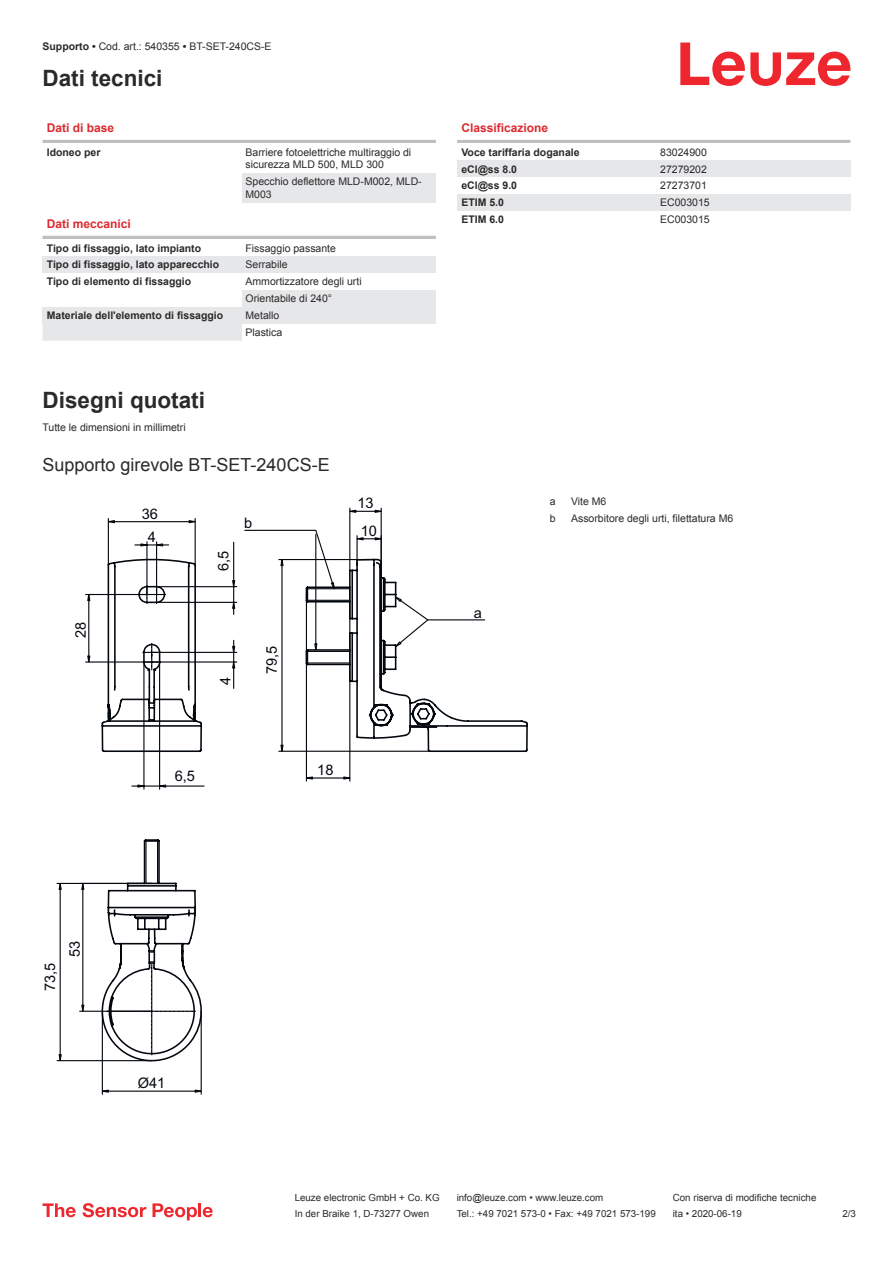
<style>
.page{position:relative;width:893px;height:1263px;background:#fff}
.page>*{position:absolute;margin:0;border:0;box-sizing:border-box;transform-origin:0 0}
.t1{font:700 22.5px "Arial";color:#2b292a}
.t2{font:18px "Arial";color:#2b292a}
.t3{font:14.55px/23.2px "Arial";color:#03080e;text-align:center}
.t4{font:700 12px "Arial";color:#db2a30}
.t5{font:10.5px/12.6px "Arial";color:#2b292a}
.t6{font:700 10.5px "Arial";color:#2b292a}
.t7{font:9.75px "Arial";color:#2b292a}
.s1{font-weight:700}
</style>
<div class="page">
<svg style="left:680px;top:43px;width:170px;height:43px"></svg>
<div style="left:43px;top:324px;width:199px;height:17px;background:#e6e7e9"></div>
<hr style="left:43px;top:140px;width:393px;height:3px;background:#bdbfc1">
<div style="left:242px;top:173px;width:194px;height:29px;background:#e6e7e9"></div>
<hr style="left:43px;top:236px;width:393px;height:3px;background:#bdbfc1">
<div style="left:43px;top:256px;width:199px;height:17px;background:#e6e7e9"></div>
<div style="left:242px;top:256px;width:194px;height:17px;background:#e6e7e9"></div>
<div style="left:242px;top:290px;width:194px;height:17px;background:#e6e7e9"></div>
<div style="left:43px;top:307px;width:199px;height:17px;background:#e6e7e9"></div>
<div style="left:242px;top:307px;width:194px;height:17px;background:#e6e7e9"></div>
<hr style="left:457px;top:140px;width:393px;height:3px;background:#bdbfc1">
<div style="left:457px;top:160px;width:200px;height:17px;background:#e6e7e9"></div>
<div style="left:657px;top:160px;width:193px;height:17px;background:#e6e7e9"></div>
<div style="left:457px;top:194px;width:200px;height:17px;background:#e6e7e9"></div>
<div style="left:657px;top:194px;width:193px;height:17px;background:#e6e7e9"></div>
<svg style="left:43px;top:1203px;width:33px;height:14px"></svg>
<svg style="left:83px;top:1203px;width:63px;height:14px"></svg>
<svg style="left:153px;top:1203px;width:44px;height:17px"></svg>
<hr style="left:198px;top:1203px;width:3px;height:14px;background:#ed272d">
<svg style="left:203px;top:1207px;width:10px;height:10px"></svg>
<svg style="left:435px;top:704px;width:93px;height:48px"></svg>
<svg style="left:96px;top:558px;width:339px;height:511px"></svg>
<svg style="left:138px;top:585px;width:28px;height:18px"></svg>
<svg style="left:143px;top:643px;width:18px;height:27px"></svg>
<svg style="left:107px;top:838px;width:93px;height:221px"></svg>
<hr style="left:108px;top:518px;width:1px;height:47px;background:#03080e">
<hr style="left:195px;top:518px;width:1px;height:47px;background:#03080e">
<hr style="left:114px;top:521px;width:75px;height:1px;background:#03080e">
<svg style="left:107px;top:519px;width:9px;height:5px"></svg>
<svg style="left:188px;top:519px;width:8px;height:5px"></svg>
<hr style="left:146px;top:542px;width:2px;height:52px;background:#03080e">
<hr style="left:156px;top:542px;width:1px;height:52px;background:#03080e">
<svg style="left:135px;top:543px;width:34px;height:4px"></svg>
<hr style="left:157px;top:586px;width:80px;height:1px;background:#03080e">
<hr style="left:157px;top:602px;width:80px;height:1px;background:#03080e">
<hr style="left:233px;top:542px;width:1px;height:39px;background:#03080e">
<svg style="left:231px;top:579px;width:5px;height:35px"></svg>
<hr style="left:152px;top:652px;width:85px;height:1px;background:#03080e">
<hr style="left:152px;top:661px;width:85px;height:2px;background:#03080e">
<svg style="left:231px;top:640px;width:5px;height:48px"></svg>
<hr style="left:86px;top:594px;width:61px;height:1px;background:#03080e">
<hr style="left:86px;top:661px;width:66px;height:2px;background:#03080e">
<hr style="left:88px;top:600px;width:1px;height:56px;background:#03080e">
<svg style="left:86px;top:593px;width:5px;height:9px"></svg>
<svg style="left:86px;top:655px;width:5px;height:8px"></svg>
<hr style="left:143px;top:662px;width:1px;height:127px;background:#03080e">
<hr style="left:159px;top:662px;width:1px;height:127px;background:#03080e">
<hr style="left:166px;top:785px;width:38px;height:2px;background:#03080e">
<svg style="left:132px;top:784px;width:35px;height:4px"></svg>
<hr style="left:279px;top:751px;width:151px;height:1px;background:#03080e">
<hr style="left:279px;top:559px;width:95px;height:1px;background:#03080e">
<hr style="left:281px;top:566px;width:2px;height:179px;background:#03080e">
<svg style="left:280px;top:744px;width:4px;height:14px"></svg>
<hr style="left:356px;top:536px;width:2px;height:29px;background:#03080e">
<svg style="left:350px;top:536px;width:38px;height:28px"></svg>
<hr style="left:349px;top:508px;width:1px;height:62px;background:#03080e">
<hr style="left:381px;top:508px;width:1px;height:56px;background:#03080e">
<svg style="left:349px;top:509px;width:33px;height:5px"></svg>
<hr style="left:306px;top:594px;width:1px;height:187px;background:#03080e">
<hr style="left:349px;top:589px;width:1px;height:192px;background:#03080e">
<hr style="left:312px;top:777px;width:32px;height:1px;background:#03080e">
<svg style="left:300px;top:776px;width:14px;height:4px"></svg>
<svg style="left:342px;top:776px;width:15px;height:4px"></svg>
<hr style="left:80px;top:1011px;width:72px;height:1px;background:#03080e">
<hr style="left:82px;top:889px;width:1px;height:116px;background:#03080e">
<svg style="left:81px;top:882px;width:4px;height:9px"></svg>
<svg style="left:81px;top:1004px;width:4px;height:8px"></svg>
<hr style="left:57px;top:883px;width:95px;height:1px;background:#03080e">
<hr style="left:57px;top:1060px;width:95px;height:1px;background:#03080e">
<hr style="left:60px;top:889px;width:1px;height:165px;background:#03080e">
<svg style="left:58px;top:882px;width:5px;height:9px"></svg>
<svg style="left:58px;top:1053px;width:5px;height:9px"></svg>
<hr style="left:102px;top:1011px;width:1px;height:83px;background:#03080e">
<hr style="left:201px;top:1011px;width:1px;height:83px;background:#03080e">
<hr style="left:108px;top:1090px;width:87px;height:2px;background:#03080e">
<svg style="left:101px;top:1089px;width:9px;height:4px"></svg>
<svg style="left:194px;top:1089px;width:8px;height:4px"></svg>
<svg style="left:244px;top:529px;width:92px;height:128px"></svg>
<svg style="left:390px;top:593px;width:95px;height:58px"></svg>
<p class="t5" style="left:43px;top:41px;width:231px"><span class="s1">Supporto •</span> Cod. art.: 540355 <span class="s1">•</span> BT-SET-240CS-E</p>
<h1 class="t1" style="left:43px;top:70px;width:122px">Dati tecnici</h1>
<p class="t4" style="left:47px;top:123px;width:69px">Dati di base</p>
<p class="t6" style="left:47px;top:148px;width:55px">Idoneo per</p>
<p class="t5" style="left:246px;top:147px;width:167px">Barriere fotoelettriche multiraggio di sicurezza MLD 500, MLD 300</p>
<p class="t5" style="left:246px;top:176px;width:178px">Specchio deflettore MLD-M002, MLD-<br>M003</p>
<p class="t4" style="left:47px;top:219px;width:86px">Dati meccanici</p>
<p class="t6" style="left:47px;top:244px;width:156px">Tipo di fissaggio, lato impianto</p>
<p class="t5" style="left:246px;top:242px;width:92px">Fissaggio passante</p>
<p class="t6" style="left:47px;top:261px;width:174px">Tipo di fissaggio, lato apparecchio</p>
<p class="t5" style="left:246px;top:259px;width:44px">Serrabile</p>
<p class="t6" style="left:47px;top:278px;width:146px">Tipo di elemento di fissaggio</p>
<p class="t5" style="left:246px;top:274px;width:118px;line-height:17px">Ammortizzatore degli urti<br>Orientabile di 240°</p>
<p class="t6" style="left:47px;top:311px;width:178px">Materiale dell'elemento di fissaggio</p>
<p class="t5" style="left:246px;top:308px;width:38px;line-height:17px">Metallo<br>Plastica</p>
<h1 class="t1" style="left:43px;top:392px;width:164px">Disegni quotati</h1>
<p class="t5" style="left:43px;top:422px;width:145px">Tutte le dimensioni in millimetri</p>
<h2 class="t2" style="left:43px;top:457px;width:289px">Supporto girevole BT-SET-240CS-E</h2>
<h3 class="t3" style="left:142px;top:502px;width:18px">36<br>4</h3>
<h3 class="t3" style="left:213px;top:571px;width:22px;rotate:-90deg">6,5</h3>
<h3 class="t3" style="left:244px;top:512px;width:10px">b</h3>
<h3 class="t3" style="left:70px;top:638px;width:18px;rotate:-90deg">28</h3>
<h3 class="t3" style="left:215px;top:685px;width:10px;rotate:-90deg">4</h3>
<h3 class="t3" style="left:261px;top:674px;width:30px;rotate:-90deg">79,5</h3>
<h3 class="t3" style="left:357px;top:492px;width:18px">13</h3>
<h3 class="t3" style="left:361px;top:520px;width:18px">10</h3>
<h3 class="t3" style="left:175px;top:765px;width:22px">6,5</h3>
<h3 class="t3" style="left:317px;top:759px;width:18px">18</h3>
<p class="t4" style="left:461px;top:123px;width:88px">Classificazione</p>
<p class="t6" style="left:461px;top:148px;width:120px">Voce tariffaria doganale</p>
<p class="t5" style="left:660px;top:147px;width:48px">83024900</p>
<p class="t6" style="left:461px;top:165px;width:57px">eCl@ss 8.0</p>
<p class="t5" style="left:660px;top:164px;width:48px">27279202</p>
<p class="t6" style="left:461px;top:182px;width:57px">eCl@ss 9.0</p>
<p class="t5" style="left:660px;top:180px;width:48px">27273701</p>
<p class="t6" style="left:461px;top:199px;width:44px">ETIM 5.0</p>
<p class="t5" style="left:660px;top:197px;width:51px">EC003015</p>
<p class="t6" style="left:461px;top:216px;width:44px">ETIM 6.0</p>
<p class="t5" style="left:660px;top:214px;width:51px">EC003015</p>
<h3 class="t3" style="left:474px;top:602px;width:10px">a</h3>
<p class="t5" style="left:550px;top:496px;width:7px">a</p>
<p class="t5" style="left:571px;top:496px;width:37px">Vite M6</p>
<p class="t5" style="left:550px;top:513px;width:7px">b</p>
<p class="t5" style="left:571px;top:513px;width:164px">Assorbitore degli urti, filettatura M6</p>
<h3 class="t3" style="left:39px;top:991px;width:30px;rotate:-90deg">73,5</h3>
<h3 class="t3" style="left:64px;top:957px;width:18px;rotate:-90deg">53</h3>
<h3 class="t3" style="left:138px;top:1072px;width:29px">Ø41</h3>
<p class="t7" style="left:295px;top:1194px;width:146px">Leuze electronic GmbH + Co. KG</p>
<p class="t7" style="left:457px;top:1194px;width:148px">info@leuze.com • www.leuze.com</p>
<p class="t7" style="left:673px;top:1194px;width:145px">Con riserva di modifiche tecniche</p>
<p class="t7" style="left:295px;top:1210px;width:136px">In der Braike 1, D-73277 Owen</p>
<p class="t7" style="left:457px;top:1210px;width:201px">Tel.: +49 7021 573-0 • Fax: +49 7021 573-199</p>
<p class="t7" style="left:673px;top:1210px;width:70px">ita • 2020-06-19</p>
<p class="t7" style="left:842px;top:1210px;width:15px">2 /3</p>
</div>
